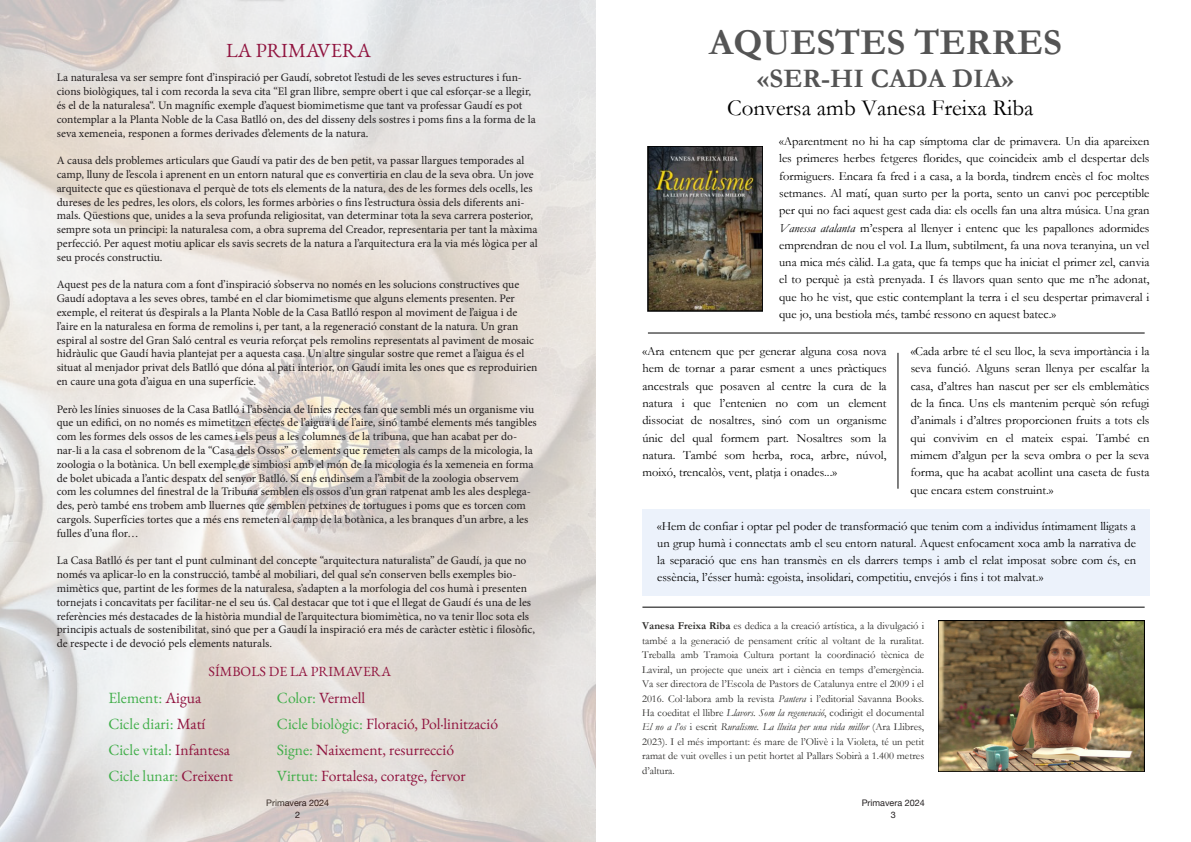
<style>
.page{position:relative;width:1191px;height:842px;background:#fff}
.page>*{position:absolute;margin:0;border:0;box-sizing:border-box;transform-origin:0 0}
.t1{font:700 36.7px "Garamond";color:#545454}
.t2{font:700 26.9px "Garamond";color:#545454}
.t3{font:23.1px "Garamond";color:#000}
.t4{font:20.1px "EB Garamond";color:#90143f}
.t5{font:15.6px "EB Garamond";color:#90143f}
.t6{font:15.6px "EB Garamond";color:#40ae49}
.t7{font:14px "EB Garamond";color:#90143e}
.t8{font:12.5px/17.3px "Garamond";color:#000;text-align:justify}
.t9{font:11.5px/13.8px "Minion Pro";color:#231f20}
.t10{font:10.6px/14.4px "Garamond";color:#2b2a28;text-align:justify}
.t11{font:9px/12px "Helvetica Neue";color:#231f20;text-align:center}
.s1{color:#90143f}
.s2{color:#40ae49}
.s3{font-style:italic}
.s4{font-weight:700}
</style>
<div class="page">
<img style="left:0;top:1px;width:595px;height:841px">
<hr style="left:648px;top:333px;width:496px;height:1px;background:#000">
<hr style="left:642px;top:607px;width:502px;height:1px;background:#000">
<div style="left:642px;top:509px;width:507px;height:87px;background:#ecf2fb"></div>
<img style="left:938px;top:620px;width:206px;height:152px">
<hr style="left:897px;top:353px;width:1px;height:136px;background:#000">
<img style="left:648px;top:146px;width:114px;height:165px">
<p class="t4" style="left:226px;top:37px;width:146px">LA PRIMAVERA</p>
<p class="t9" style="left:57px;top:71px;width:480px">La naturalesa va ser sempre font d’inspiració per Gaudí, sobretot l’estudi de les seves estructures i fun&shy;cions biològiques, tal i com recorda la seva cita “El gran llibre, sempre obert i que cal esforçar-se a llegir, és el de la naturalesa“. Un magnífic exemple d’aquest biomimetisme que tant va professar Gaudí es pot contemplar a la Planta Noble de la Casa Batlló on, des del disseny dels sostres i poms fins a la forma de la seva xemeneia, responen a formes derivades d’elements de la natura.</p>
<p class="t9" style="left:57px;top:154px;width:482px">A causa dels problemes articulars que Gaudí va patir des de ben petit, va passar llargues temporades al camp, lluny de l’escola i aprenent en un entorn natural que es convertiria en clau de la seva obra. Un jove arquitecte que es qüestionava el perquè de tots els elements de la natura, des de les formes dels ocells, les dureses de les pedres, les olors, els colors, les formes arbòries o fins l’estructura òssia dels diferents ani&shy;mals. Qüestions que, unides a la seva profunda religiositat, van determinar tota la seva carrera posterior, sempre sota un principi: la naturalesa com, a obra suprema del Creador, representaria per tant la màxima perfecció. Per aquest motiu aplicar els savis secrets de la natura a l’arquitectura era la via més lògica per al seu procés constructiu.</p>
<p class="t9" style="left:57px;top:278px;width:482px">Aquest pes de la natura com a font d’inspiració s’observa no només en les solucions constructives que Gaudí adoptava a les seves obres, també en el clar biomimetisme que alguns elements presenten. Per exemple, el reiterat ús d’espirals a la Planta Noble de la Casa Batlló respon al moviment de l’aigua i de l’aire en la naturalesa en forma de remolins i, per tant, a la regeneració constant de la natura. Un gran espiral al sostre del Gran Saló central es veuria reforçat pels remolins representats al paviment de mosaic hidràulic que Gaudí havia plantejat per a aquesta casa. Un altre singular sostre que remet a l’aigua és el situat al menjador privat dels Batlló que dóna al pati interior, on Gaudí imita les ones que es reproduirien en caure una gota d’aigua en una superfície.</p>
<p class="t9" style="left:57px;top:402px;width:481px">Però les línies sinuoses de la Casa Batlló i l’absència de línies rectes fan que sembli més un organisme viu que un edifici, on no només es mimetitzen efectes de l’aigua i de l’aire, sinó també elements més tangibles com les formes dels ossos de les cames i els peus a les columnes de la tribuna, que han acabat per do&shy;nar-li a la casa el sobrenom de la “Casa dels Ossos” o elements que remeten als camps de la micologia, la zoologia o la botànica. Un bell exemple de simbiosi amb el món de la micologia és la xemeneia en forma de bolet ubicada a l’antic despatx del senyor Batlló. Si ens endinsem a l’àmbit de la zoologia observem com les columnes del finestral de la Tribuna semblen els ossos d’un gran ratpenat amb les ales desplega&shy;des, però també ens trobem amb lluernes que semblen petxines de tortugues i poms que es torcen com cargols. Superfícies tortes que a més ens remeten al camp de la botànica, a les branques d’un arbre, a les fulles d’una flor…</p>
<p class="t9" style="left:57px;top:554px;width:480px">La Casa Batlló és per tant el punt culminant del concepte “arquitectura naturalista” de Gaudí, ja que no només va aplicar-lo en la construcció, també al mobiliari, del qual se’n conserven bells exemples bio&shy;mimètics que, partint de les formes de la naturalesa, s’adapten a la morfologia del cos humà i presenten tornejats i concavitats per facilitar-ne el seu ús. Cal destacar que tot i que el llegat de Gaudí és una de les referències més destacades de la història mundial de l’arquitectura biomimètica, no va tenir lloc sota els principis actuals de sostenibilitat, sinó que per a Gaudí la inspiració era més de caràcter estètic i filosòfic, de respecte i de devoció pels elements naturals.</p>
<p class="t7" style="left:208px;top:662px;width:184px">SÍMBOLS DE LA PRIMAVERA</p>
<p class="t6" style="left:108px;top:687px;width:95px">Element: <span class="s1">Aigua</span></p>
<p class="t6" style="left:108px;top:713px;width:99px">Cicle diari: <span class="s1">Matí</span></p>
<p class="t6" style="left:108px;top:739px;width:123px">Cicle vital: <span class="s1">Infantesa</span></p>
<p class="t6" style="left:108px;top:766px;width:126px">Cicle lunar: <span class="s1">Creixent</span></p>
<p class="t5" style="left:277px;top:687px;width:90px"><span class="s2">Color:</span> Vermell</p>
<p class="t5" style="left:277px;top:713px;width:223px"><span class="s2">Cicle biològic:</span> Floració, Pol·linització</p>
<p class="t5" style="left:277px;top:739px;width:179px"><span class="s2">Signe:</span> Naixement, resurrecció</p>
<p class="t5" style="left:277px;top:766px;width:190px"><span class="s2">Virtut:</span> Fortalesa, coratge, fervor</p>
<p class="t1" style="left:709px;top:18px;width:354px">AQUESTES TERRES</p>
<p class="t2" style="left:757px;top:60px;width:258px">«SER-HI CADA DIA»</p>
<p class="t3" style="left:727px;top:92px;width:308px">Conversa amb Vanesa Freixa Riba</p>
<p class="t8" style="left:779px;top:132px;width:372px">«Aparentment no hi ha cap símptoma clar de primavera. Un dia apareixen les primeres herbes fetgeres florides, que coincideix amb el despertar dels formiguers. Encara fa fred i a casa, a la borda, tindrem encès el foc moltes setmanes. Al matí, quan surto per la porta, sento un canvi poc perceptible per qui no faci aquest gest cada dia: els ocells fan una altra música. Una gran <span class="s3">Vanessa atalanta</span> m’espera al llenyer i entenc que les papallones adormides emprendran de nou el vol. La llum, subtilment, fa una nova teranyina, un vel una mica més càlid. La gata, que fa temps que ha iniciat el primer zel, canvia el to perquè ja està prenyada. I és llavors quan sento que me n’he adonat, que ho he vist, que estic contemplant la terra i el seu despertar primaveral i que jo, una bestiola més, també ressono en aquest batec.»</p>
<p class="t8" style="left:642px;top:342px;width:246px">«Ara entenem que per generar alguna cosa nova hem de tornar a parar esment a unes pràctiques ancestrals que posaven al centre la cura de la natura i que l’entenien no com un element dissociat de nosaltres, sinó com un organisme únic del qual formem part. Nosaltres som la natura. També som herba, roca, arbre, núvol, moixó, trencalòs, vent, platja i onades...»</p>
<p class="t8" style="left:910px;top:342px;width:240px">«Cada arbre té el seu lloc, la seva importància i la seva funció. Alguns seran llenya per escalfar la casa, d’altres han nascut per ser els emblemàtics de la finca. Uns els mantenim perquè són refugi d’animals i d’altres proporcionen fruits a tots els qui convivim en el mateix espai. També en mimem d’algun per la seva ombra o per la seva forma, que ha acabat acollint una caseta de fusta que encara estem construint.»</p>
<p class="t8" style="left:657px;top:517px;width:480px">«Hem de confiar i optar pel poder de transformació que tenim com a individus íntimament lligats a un grup humà i connectats amb el seu entorn natural. Aquest enfocament xoca amb la narrativa de la separació que ens han transmès en els darrers temps i amb el relat imposat sobre com és, en essència, l’ésser humà: egoista, insolidari, competitiu, envejós i fins i tot malvat.»</p>
<p class="t10" style="left:642px;top:619px;width:284px"><span class="s4">Vanesa Freixa Riba</span> es dedica a la creació artística, a la divulgació i també a la generació de pensament crític al voltant de la ruralitat.<br>Treballa amb Tramoia Cultura portant la coordinació tècnica de Laviral, un projecte que uneix art i ciència en temps d’emergència.<br>Va ser directora de l’Escola de Pastors de Catalunya entre el 2009 i el 2016. Col·labora amb la revista <span class="s3">Pantera</span> i l’editorial Savanna Books.<br>Ha coeditat el llibre <span class="s3">Llavors. Som la regeneració</span>, codirigit el documental <span class="s3">El no a l’os</span> i escrit <span class="s3">Ruralisme. La lluita per una vida millor</span> (Ara Llibres, 2023). I el més important: és mare de l’Olivè i la Violeta, té un petit ramat de vuit ovelles i un petit hortet al Pallars Sobirà a 1.400 metres d’altura.</p>
<p class="t11" style="left:266px;top:797px;width:65px">Primavera 2024<br>2</p>
<p class="t11" style="left:861px;top:797px;width:65px">Primavera 2024<br>3</p>
</div>
